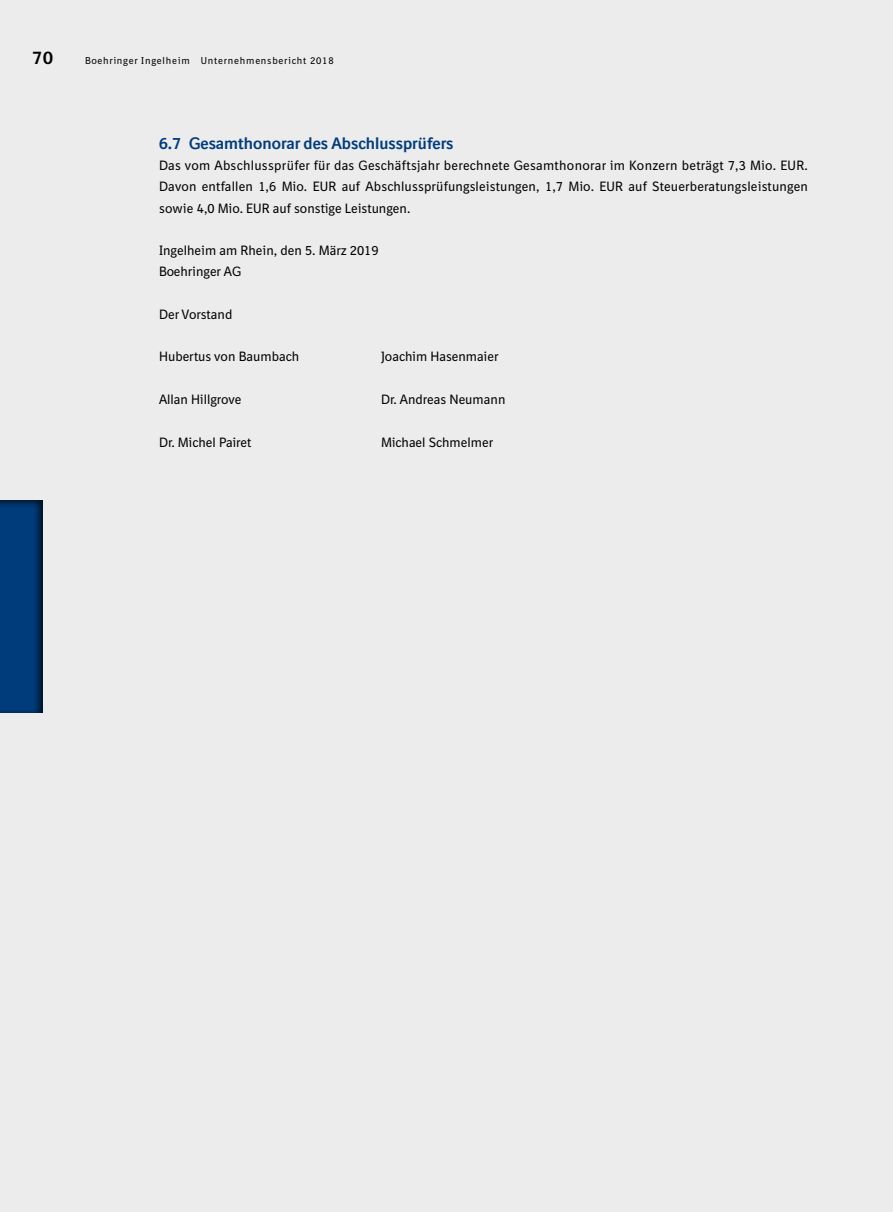
<style>
.page{position:relative;width:893px;height:1212px;background:#ececed}
.page>*{position:absolute;margin:0;border:0;box-sizing:border-box;transform-origin:0 0}
.t1{font:700 18px "BI Sans NEXT";color:#000}
.t2{font:700 16.2px "BI Sans NEXT";color:#003c7c}
.t3{font:13.2px/21.3px "BI Sans NEXT";color:#000;text-align:justify}
.t4{font:9.75px "BI Sans NEXT";letter-spacing:.075em;color:#000}
</style>
<div class="page">
<div style="left:0;top:499px;width:45px;height:214px;background:#000;opacity:.8"></div>
<h1 class="t1" style="left:32px;top:47px;width:22px">70</h1>
<p class="t4" style="left:85px;top:55px;width:250px">Boehringer Ingelheim Unternehmensbericht 2018</p>
<p class="t2" style="left:159px;top:134px;width:296px">6.7 Gesamthonorar des Abschlussprüfers</p>
<p class="t3" style="left:159px;top:155px;width:650px">Das vom Abschlussprüfer für das Geschäftsjahr berechnete Gesamthonorar im Konzern beträgt 7,3 Mio. EUR.<br>Davon entfallen 1,6 Mio. EUR auf Abschlussprüfungsleistungen, 1,7 Mio. EUR auf Steuerberatungsleistungen sowie 4,0 Mio. EUR auf sonstige Leistungen.</p>
<p class="t3" style="left:159px;top:240px;width:221px">Ingelheim am Rhein, den 5. März 2019<br>Boehringer AG</p>
<p class="t3" style="left:159px;top:304px;width:75px">Der Vorstand</p>
<p class="t3" style="left:159px;top:346px;width:142px">Hubertus von Baumbach</p>
<p class="t3" style="left:381px;top:346px;width:119px">Joachim Hasenmaier</p>
<p class="t3" style="left:159px;top:389px;width:84px">Allan Hillgrove</p>
<p class="t3" style="left:381px;top:389px;width:126px">Dr. Andreas Neumann</p>
<p class="t3" style="left:159px;top:431px;width:94px">Dr. Michel Pairet</p>
<p class="t3" style="left:381px;top:431px;width:114px">Michael Schmelmer</p>
</div>
